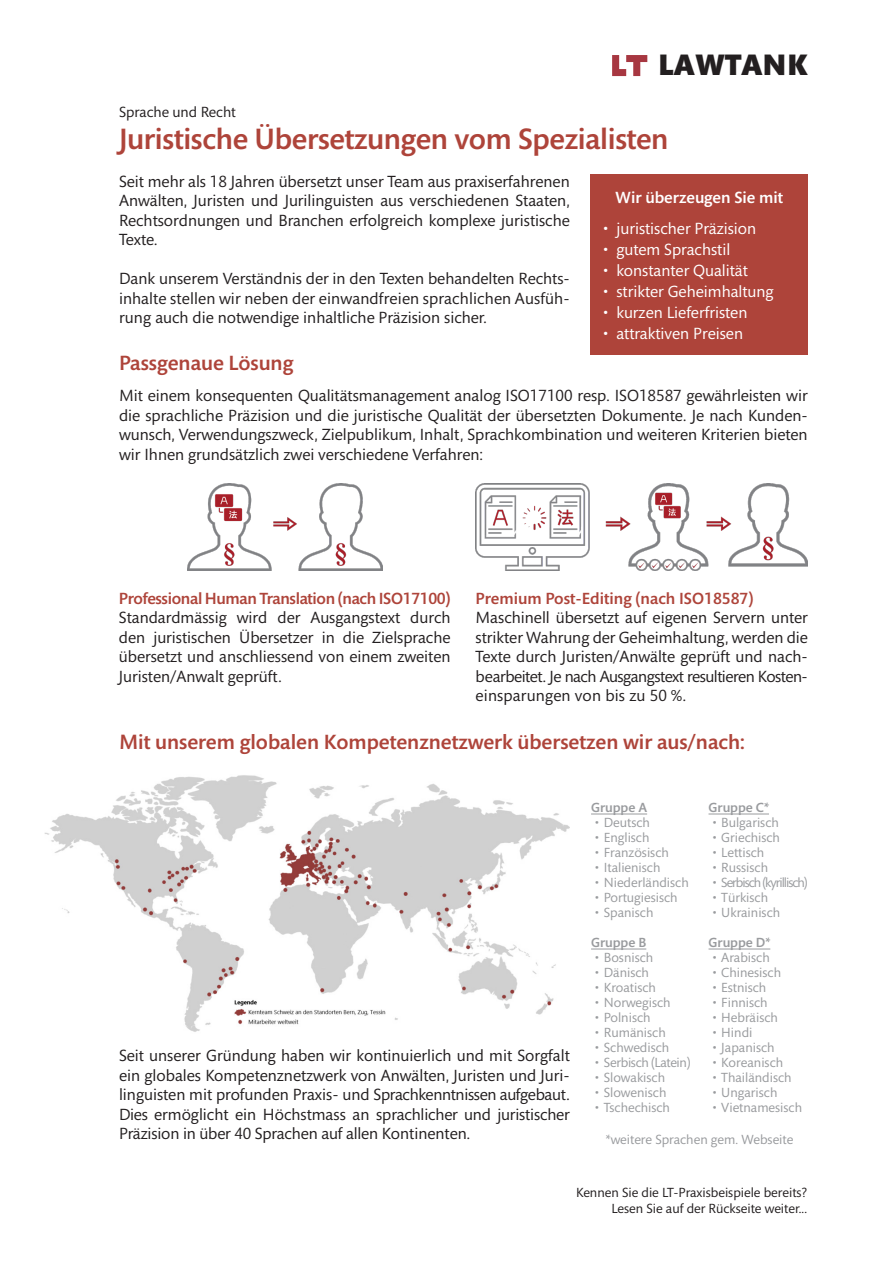
<style>
.page{position:relative;width:893px;height:1263px;background:#fff}
.page>*{position:absolute;margin:0;border:0;box-sizing:border-box;transform-origin:0 0}
.t1{font:900 30.15px "Mundo Sans Std";color:#231f20}
.t2{font:500 30px "Mundo Sans Std";letter-spacing:-.01em;color:#ae443a}
.Zwischentitel{font:500 21px "Mundo Sans Std";color:#ae443a}
.t3{font:16.5px/19.5px "Mundo Sans Std";color:#231f20;text-align:justify}
.t4{font:16.5px "Mundo Sans Std";color:#fff}
.t5{font:500 16.5px "Mundo Sans Std";letter-spacing:-.02em;color:#ae443a}
.t6{font:500 16.5px "Mundo Sans Std";color:#ae443a}
.Text{font:500 16.5px "Mundo Sans Std";color:#fff}
.Text-2{font:15px "Mundo Sans Std";color:#231f20}
.t7{font:13.5px "Mundo Sans Std";color:#999b9e}
.t8{font:13.5px "Mundo Sans Std";color:#231f20}
.Regular_Text{font:500 13.5px "Mundo Sans Std";color:#999b9e}
.t9{font:13.5px "Mundo Sans Std";letter-spacing:-.075em;color:#999b9e}
.t10{font:13.5px "Mundo Sans Std";letter-spacing:-.025em;color:#999b9e}
</style>
<div class="page">
<svg style="left:612px;top:55px;width:35px;height:21px"></svg>
<div style="left:591px;top:175px;width:217px;height:180px;background:#ae443a"></div>
<img style="left:44px;top:775px;width:526px;height:257px">
<hr style="left:591px;top:814px;width:56px;height:1px;background:#999b9e">
<hr style="left:591px;top:949px;width:55px;height:1px;background:#999b9e">
<hr style="left:708px;top:814px;width:61px;height:1px;background:#999b9e">
<hr style="left:708px;top:949px;width:62px;height:1px;background:#999b9e">
<img style="left:187px;top:483px;width:195px;height:87px">
<img style="left:476px;top:483px;width:332px;height:87px">
<p class="Text-2" style="left:119px;top:104px;width:118px">Sprache und Recht</p>
<h1 class="t1" style="left:658px;top:49px;width:151px">LAWTANK</h1>
<p class="t2" style="left:119px;top:123px;width:551px">Juristische Übersetzungen vom Spezialisten</p>
<p class="t3" style="left:119px;top:172px;width:452px">Seit mehr als 18 Jahren übersetzt unser Team aus praxiserfahrenen Anwälten, Juristen und Jurilinguisten aus verschiedenen Staaten, Rechtsordnungen und Branchen erfolgreich komplexe juristische Texte.</p>
<p class="t3" style="left:119px;top:269px;width:452px">Dank unserem Verständnis der in den Texten behandelten Rechts-</p>
<p class="t3" style="left:119px;top:289px;width:452px">inhalte stellen wir neben der einwandfreien sprachlichen Ausfüh&shy;rung auch die notwendige inhaltliche Präzision sicher.</p>
<p class="Text" style="left:616px;top:189px;width:169px">Wir überzeugen Sie mit</p>
<p class="t4" style="left:604px;top:219px;width:154px">• juristischer Präzision</p>
<p class="t4" style="left:604px;top:240px;width:128px">• gutem Sprachstil</p>
<p class="t4" style="left:604px;top:261px;width:146px">• konstanter Qualität</p>
<p class="t4" style="left:604px;top:282px;width:172px">• strikter Geheimhaltung</p>
<p class="t4" style="left:604px;top:303px;width:145px">• kurzen Lieferfristen</p>
<p class="t4" style="left:604px;top:324px;width:141px">• attraktiven Preisen</p>
<p class="Zwischentitel" style="left:119px;top:352px;width:176px">Passgenaue Lösung</p>
<p class="t3" style="left:119px;top:386px;width:690px">Mit einem konsequenten Qualitätsmanagement analog ISO17100 resp. ISO18587 gewährleisten wir die sprachliche Präzision und die juristische Qualität der übersetzten Dokumente. Je nach Kunden&shy;wunsch, Verwendungszweck, Zielpublikum, Inhalt, Sprachkombination und weiteren Kriterien bieten wir Ihnen grundsätzlich zwei verschiedene Verfahren:</p>
<p class="t5" style="left:119px;top:589px;width:333px">Professional Human Translation (nach ISO17100)</p>
<p class="t3" style="left:119px;top:609px;width:333px">Standardmässig wird der Ausgangstext durch den juristischen Übersetzer in die Zielsprache übersetzt und anschliessend von einem zweiten Juristen/Anwalt geprüft.</p>
<p class="t6" style="left:476px;top:589px;width:279px">Premium Post-Editing (nach ISO18587)</p>
<p class="t3" style="left:476px;top:609px;width:334px">Maschinell übersetzt auf eigenen Servern unter strikter Wahrung der Geheimhaltung, werden die Texte durch Juristen/Anwälte geprüft und nach&shy;bearbeitet. Je nach Ausgangstext resultieren Kosten&shy;einsparungen von bis zu 50 %.</p>
<p class="Zwischentitel" style="left:119px;top:730px;width:627px">Mit unserem globalen Kompetenznetzwerk übersetzen wir aus/nach:</p>
<p class="t3" style="left:119px;top:1046px;width:452px">Seit unserer Gründung haben wir kontinuierlich und mit Sorgfalt ein globales Kompetenznetzwerk von Anwälten, Juristen und Juri&shy;linguisten mit profunden Praxis- und Sprachkenntnissen aufgebaut.<br>Dies ermöglicht ein Höchstmass an sprachlicher und juristischer Präzision in über 40 Sprachen auf allen Kontinenten.</p>
<p class="Regular_Text" style="left:708px;top:800px;width:62px">Gruppe C*</p>
<p class="t7" style="left:713px;top:815px;width:68px">• Bulgarisch</p>
<p class="t7" style="left:713px;top:830px;width:69px">• Griechisch</p>
<p class="t7" style="left:713px;top:845px;width:53px">• Lettisch</p>
<p class="t7" style="left:713px;top:860px;width:57px">• Russisch</p>
<p class="t9" style="left:713px;top:875px;width:96px">• Serbisch (kyrillisch)</p>
<p class="t7" style="left:713px;top:890px;width:57px">• Türkisch</p>
<p class="t7" style="left:713px;top:905px;width:69px">• Ukrainisch</p>
<p class="Regular_Text" style="left:708px;top:935px;width:63px">Gruppe D*</p>
<p class="t7" style="left:713px;top:950px;width:58px">• Arabisch</p>
<p class="t7" style="left:713px;top:965px;width:70px">• Chinesisch</p>
<p class="t7" style="left:713px;top:980px;width:55px">• Estnisch</p>
<p class="t7" style="left:713px;top:995px;width:56px">• Finnisch</p>
<p class="t7" style="left:713px;top:1010px;width:67px">• Hebräisch</p>
<p class="t7" style="left:713px;top:1025px;width:41px">• Hindi</p>
<p class="t7" style="left:713px;top:1040px;width:63px">• Japanisch</p>
<p class="t7" style="left:713px;top:1055px;width:72px">• Koreanisch</p>
<p class="t7" style="left:713px;top:1070px;width:80px">• Thailändisch</p>
<p class="t7" style="left:713px;top:1085px;width:66px">• Ungarisch</p>
<p class="t7" style="left:713px;top:1100px;width:91px">• Vietnamesisch</p>
<p class="t7" style="left:606px;top:1132px;width:189px">*weitere Sprachen gem. Webseite</p>
<p class="Regular_Text" style="left:591px;top:800px;width:58px">Gruppe A</p>
<p class="t7" style="left:595px;top:815px;width:56px">• Deutsch</p>
<p class="t7" style="left:595px;top:830px;width:56px">• Englisch</p>
<p class="t7" style="left:595px;top:845px;width:75px">• Französisch</p>
<p class="t7" style="left:595px;top:860px;width:67px">• Italienisch</p>
<p class="t7" style="left:595px;top:875px;width:95px">• Niederländisch</p>
<p class="t7" style="left:595px;top:890px;width:84px">• Portugiesisch</p>
<p class="t7" style="left:595px;top:905px;width:60px">• Spanisch</p>
<p class="Regular_Text" style="left:591px;top:935px;width:57px">Gruppe B</p>
<p class="t7" style="left:595px;top:950px;width:59px">• Bosnisch</p>
<p class="t7" style="left:595px;top:965px;width:55px">• Dänisch</p>
<p class="t7" style="left:595px;top:980px;width:62px">• Kroatisch</p>
<p class="t7" style="left:595px;top:995px;width:77px">• Norwegisch</p>
<p class="t7" style="left:595px;top:1010px;width:57px">• Polnisch</p>
<p class="t7" style="left:595px;top:1025px;width:72px">• Rumänisch</p>
<p class="t7" style="left:595px;top:1040px;width:75px">• Schwedisch</p>
<p class="t10" style="left:595px;top:1055px;width:97px">• Serbisch (Latein)</p>
<p class="t7" style="left:595px;top:1070px;width:71px">• Slowakisch</p>
<p class="t7" style="left:595px;top:1085px;width:73px">• Slowenisch</p>
<p class="t7" style="left:595px;top:1100px;width:76px">• Tschechisch</p>
<p class="t8" style="left:576px;top:1185px;width:233px">Kennen Sie die LT-Praxisbeispiele bereits?</p>
<p class="t8" style="left:611px;top:1201px;width:197px">Lesen Sie auf der Rückseite weiter...</p>
</div>
